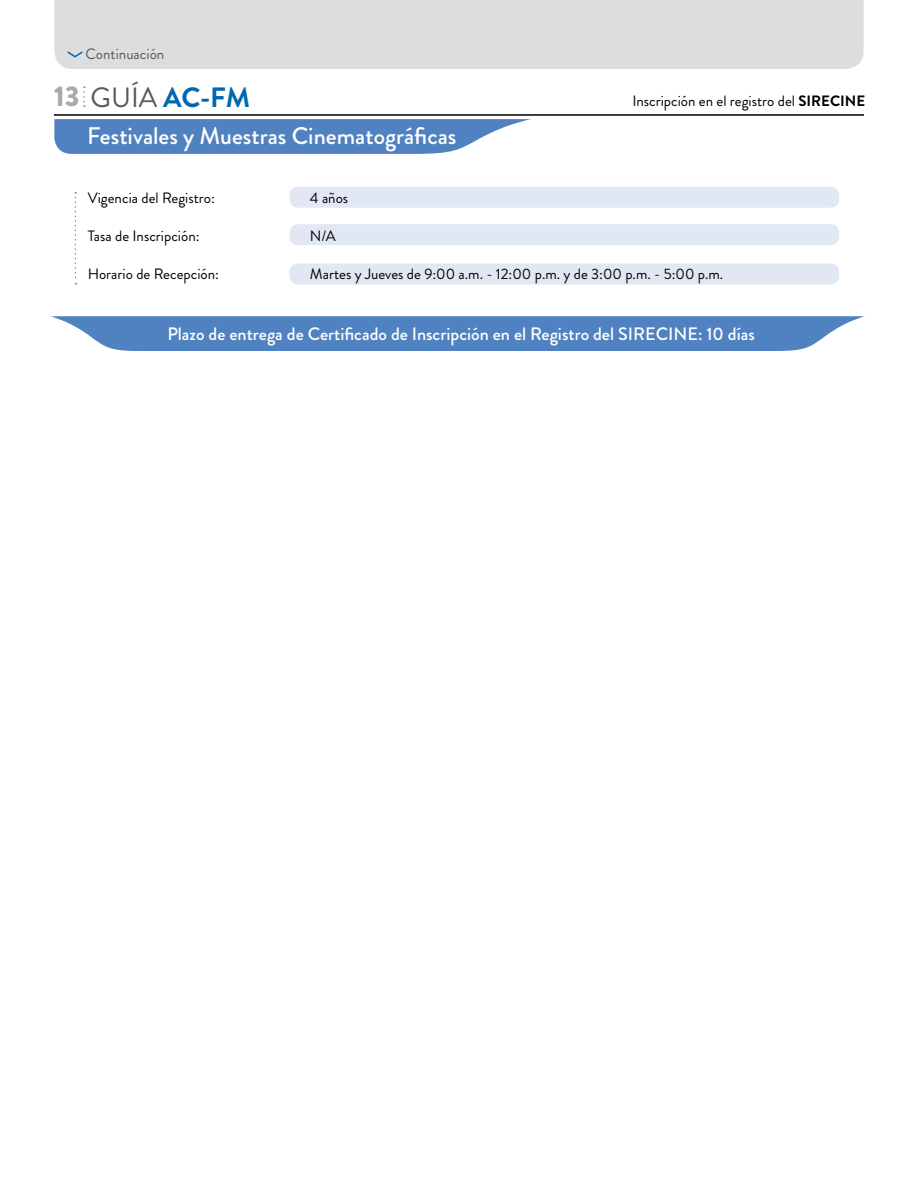
<style>
.page{position:relative;width:918px;height:1188px;background:#fff}
.page>*{position:absolute;margin:0;border:0;box-sizing:border-box;transform-origin:0 0}
.t1{font:700 27.9px "Brandon Grotesque";color:#0068b2}
.t2{font:500 24px "Brandon Grotesque";color:#fff}
.t3{font:500 18px "Brandon Grotesque";color:#fff}
.t4{font:15px "Brandon Grotesque";color:#000}
.t5{font:15px "Brandon Grotesque";color:#58595b}
.s1{font-weight:900;font-size:28.5px;color:#a7a9ac}
.s2{font-weight:400;color:#58595b}
.s3{font-weight:700}
</style>
<div class="page">
<svg style="left:54px;top:119px;width:477px;height:35px;background:#628ec6"></svg>
<svg style="left:50px;top:316px;width:815px;height:35px;background:#608cc6"></svg>
<hr style="left:54px;top:114px;width:810px;height:2px;background:#000">
<svg style="left:83px;top:86px;width:2px;height:21px"></svg>
<div style="left:289px;top:187px;width:550px;height:21px;background:#e2e7f4;border-radius:9px"></div>
<div style="left:289px;top:224px;width:550px;height:21px;background:#e2e7f4;border-radius:9px"></div>
<div style="left:289px;top:264px;width:550px;height:21px;background:#e2e7f4;border-radius:9px"></div>
<svg style="left:75px;top:192px;width:1px;height:92px"></svg>
<div style="left:54px;top:0;width:810px;height:69px;background:#dcddde"></div>
<svg style="left:66px;top:50px;width:18px;height:8px"></svg>
<p class="t5" style="left:86px;top:44px;width:80px">Continuación</p>
<h1 class="t1" style="left:54px;top:78px;width:198px"><span class="s1">13</span> <span class="s2">GUÍA</span> AC-FM</h1>
<h2 class="t2" style="left:87px;top:119px;width:371px">Festivales y Muestras Cinematográficas</h2>
<p class="t4" style="left:632px;top:90px;width:235px">Inscripción en el registro del <span class="s3">SIRECINE</span></p>
<p class="t4" style="left:88px;top:187px;width:129px">Vigencia del Registro:</p>
<p class="t4" style="left:310px;top:187px;width:40px">4 años</p>
<p class="t4" style="left:88px;top:225px;width:113px">Tasa de Inscripción:</p>
<p class="t4" style="left:310px;top:225px;width:27px">N/A</p>
<p class="t4" style="left:88px;top:263px;width:133px">Horario de Recepción:</p>
<p class="t4" style="left:310px;top:263px;width:415px">Martes y Jueves de 9:00 a.m. - 12:00 p.m. y de 3:00 p.m. - 5:00 p.m.</p>
<p class="t3" style="left:167px;top:321px;width:589px">Plazo de entrega de Certificado de Inscripción en el Registro del SIRECINE: 10 días</p>
</div>
